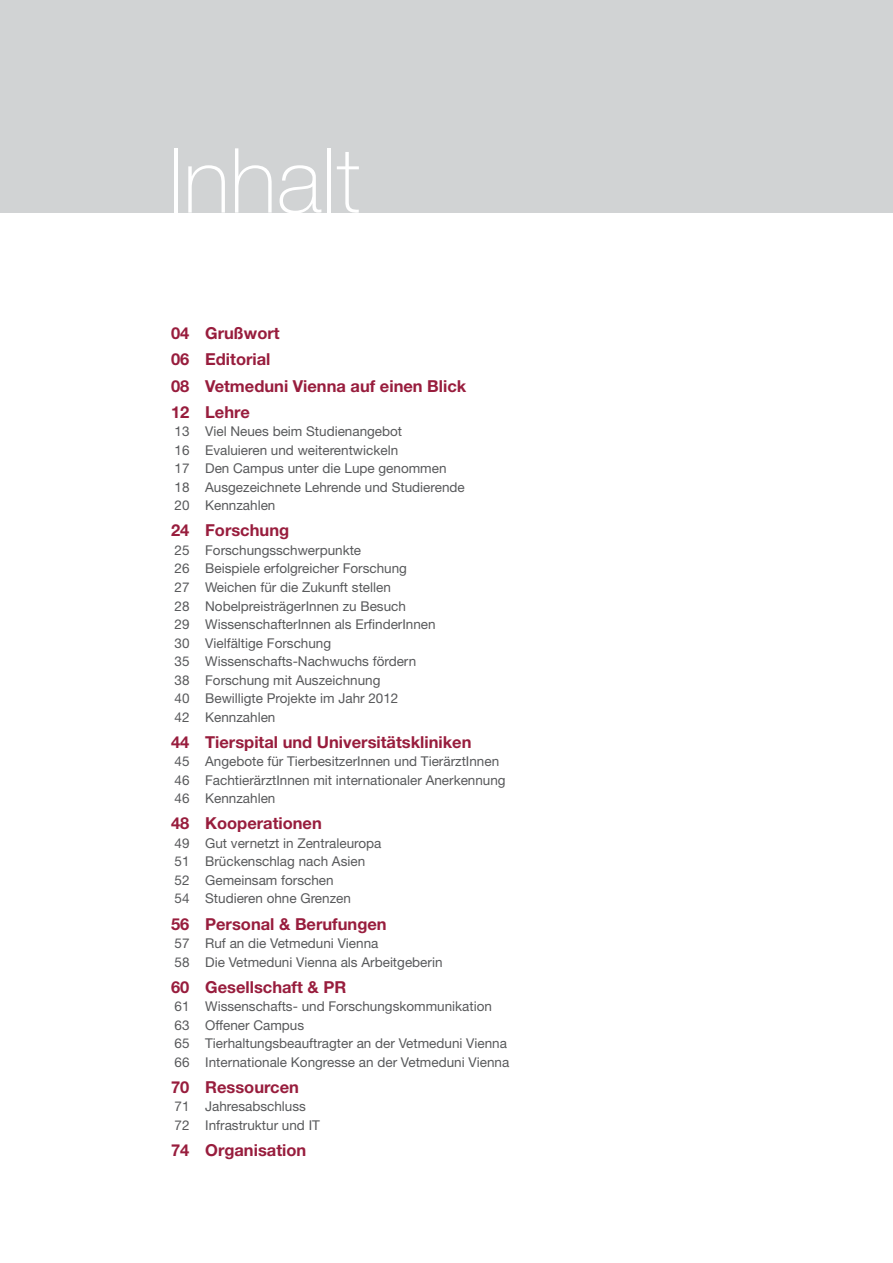
<style>
.page{position:relative;width:893px;height:1263px;background:#fff}
.page>*{position:absolute;margin:0;border:0;box-sizing:border-box;transform-origin:0 0}
.t1{font:100 90px "Helvetica Neue LT Std";color:#fff}
.t2{font:700 16.5px/26.2px "Helvetica Neue LT Std";color:#981d3d}
.t3{font:13.5px/18.5px "Helvetica Neue LT Std";color:#58595b}
</style>
<div class="page">
<div style="left:0;top:0;width:893px;height:213px;background:#d1d3d4"></div>
<h1 class="t1" style="left:168px;top:129px;width:194px">Inhalt</h1>
<p class="t2" style="left:171px;top:320px;width:297px">04 Grußwort<br>06 Editorial<br>08 Vetmeduni Vienna auf einen Blick<br>12 Lehre</p>
<p class="t3" style="left:175px;top:422px;width:292px">13 Viel Neues beim Studienangebot<br>16 Evaluieren und weiterentwickeln<br>17 Den Campus unter die Lupe genommen 18 Ausgezeichnete Lehrende und Studierende 20 Kennzahlen</p>
<p class="t2" style="left:171px;top:517px;width:120px">24 Forschung</p>
<p class="t3" style="left:175px;top:541px;width:263px">25 Forschungsschwerpunkte<br>26 Beispiele erfolgreicher Forschung<br>27 Weichen für die Zukunft stellen<br>28 NobelpreisträgerInnen zu Besuch<br>29 WissenschafterInnen als ErfinderInnen<br>30 Vielfältige Forschung<br>35 Wissenschafts-Nachwuchs fördern<br>38 Forschung mit Auszeichnung<br>40 Bewilligte Projekte im Jahr 2012<br>42 Kennzahlen</p>
<p class="t2" style="left:171px;top:728px;width:302px">44 Tierspital und Universitätskliniken</p>
<p class="t3" style="left:175px;top:752px;width:333px">45 Angebote für TierbesitzerInnen und TierärztInnen<br>46 FachtierärztInnen mit internationaler Anerkennung<br>46 Kennzahlen</p>
<p class="t2" style="left:171px;top:810px;width:152px">48 Kooperationen</p>
<p class="t3" style="left:175px;top:834px;width:208px">49 Gut vernetzt in Zentraleuropa<br>51 Brückenschlag nach Asien<br>52 Gemeinsam forschen<br>54 Studieren ohne Grenzen</p>
<p class="t2" style="left:171px;top:910px;width:217px">56 Personal &amp; Berufungen</p>
<p class="t3" style="left:175px;top:934px;width:269px">57 Ruf an die Vetmeduni Vienna<br>58 Die Vetmeduni Vienna als Arbeitgeberin</p>
<p class="t2" style="left:171px;top:973px;width:177px">60 Gesellschaft &amp; PR</p>
<p class="t3" style="left:175px;top:997px;width:336px">61 Wissenschafts- und Forschungskommunikation 63 Offener Campus<br>65 Tierhaltungsbeauftragter an der Vetmeduni Vienna 66 Internationale Kongresse an der Vetmeduni Vienna</p>
<p class="t2" style="left:171px;top:1073px;width:129px">70 Ressourcen</p>
<p class="t3" style="left:175px;top:1097px;width:147px">71 Jahresabschluss<br>72 Infrastruktur und IT</p>
<p class="t2" style="left:171px;top:1137px;width:137px">74 Organisation</p>
</div>
